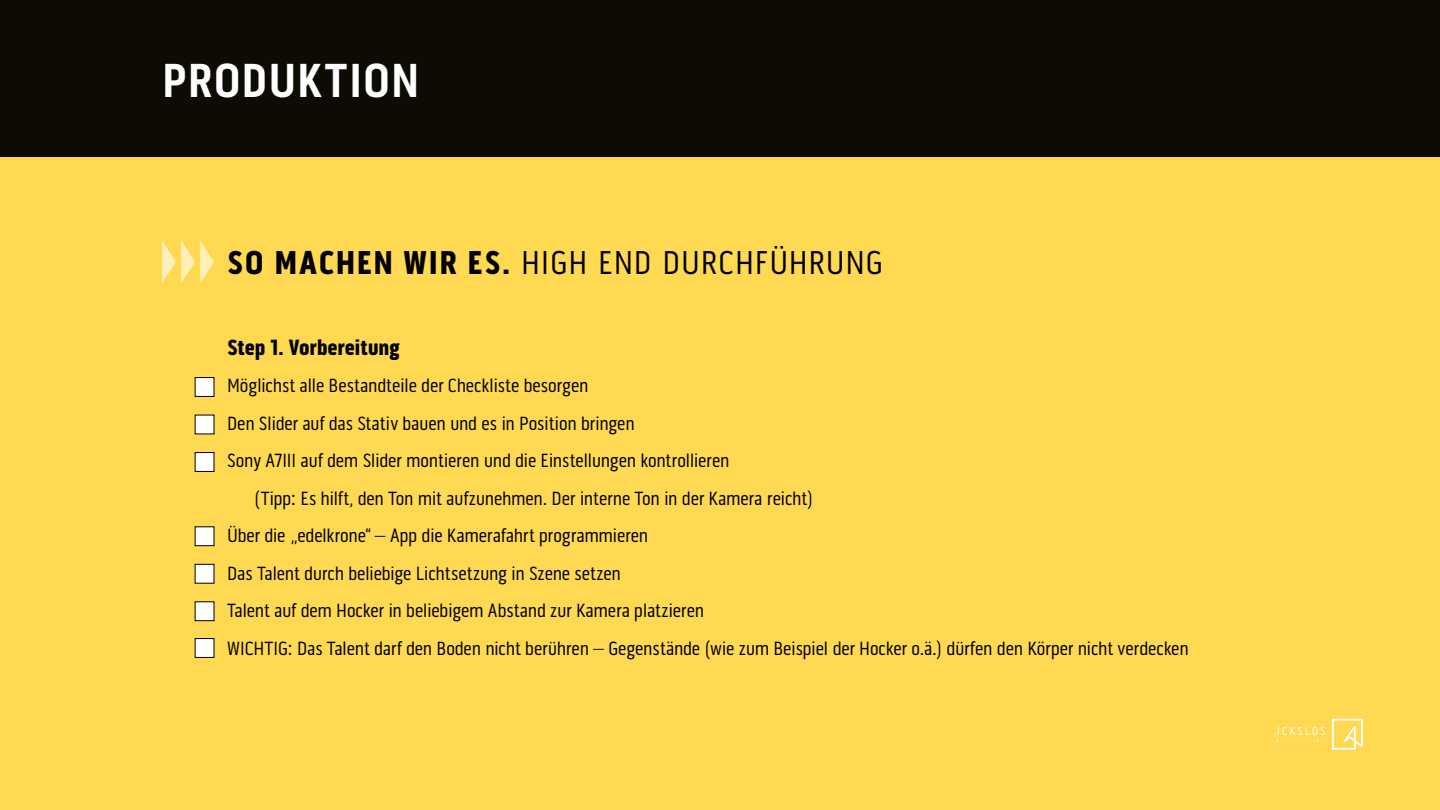
<style>
.page{position:relative;width:1440px;height:810px;background:#ffd951}
.page>*{position:absolute;margin:0;border:0;box-sizing:border-box;transform-origin:0 0}
.t1{font:700 48.75px "Pill Gothic 300 mg";letter-spacing:.02em;color:#fff}
.t2{font:33.75px "Pill Gothic 300 mg";letter-spacing:.02em;color:#000}
.t3{font:900 22.5px "Pill Gothic 300 mg";letter-spacing:-.01em;color:#000}
.t4{font:19.5px "Pill Gothic 300 mg";letter-spacing:-.015em;color:#000}
.s1{font-weight:900}
</style>
<div class="page">
<svg style="left:1332px;top:719px;width:31px;height:31px"></svg>
<svg style="left:1276px;top:727px;width:49px;height:15px"></svg>
<div style="left:0;top:0;width:1440px;height:157px;background:#0d0b04"></div>
<div style="left:195px;top:378px;width:19px;height:18px;background:#fff"></div>
<div style="left:195px;top:377px;width:19px;height:20px;border:1px solid #000"></div>
<div style="left:195px;top:415px;width:19px;height:19px;background:#fff"></div>
<div style="left:195px;top:453px;width:19px;height:18px;background:#fff"></div>
<div style="left:195px;top:452px;width:19px;height:20px;border:1px solid #000"></div>
<div style="left:195px;top:527px;width:19px;height:19px;background:#fff"></div>
<div style="left:195px;top:564px;width:19px;height:19px;background:#fff"></div>
<div style="left:195px;top:602px;width:19px;height:19px;background:#fff"></div>
<div style="left:195px;top:639px;width:19px;height:18px;background:#fff"></div>
<div style="left:195px;top:638px;width:19px;height:20px;border:1px solid #000"></div>
<svg style="left:162px;top:240px;width:52px;height:43px"></svg>
<h1 class="t1" style="left:162px;top:52px;width:259px">PRODUKTION</h1>
<h2 class="t2" style="left:227px;top:243px;width:657px"><span class="s1">SO MACHEN WIR ES.</span> HIGH END DURCHFÜHRUNG</h2>
<p class="t3" style="left:227px;top:333px;width:174px">Step 1. Vorbereitung</p>
<p class="t4" style="left:227px;top:374px;width:363px">Möglichst alle Bestandteile der Checkliste besorgen</p>
<p class="t4" style="left:227px;top:412px;width:409px">Den Slider auf das Stativ bauen und es in Position bringen</p>
<p class="t4" style="left:227px;top:449px;width:504px">Sony A7III auf dem Slider montieren und die Einstellungen kontrollieren</p>
<p class="t4" style="left:254px;top:487px;width:561px">(Tipp: Es hilft, den Ton mit aufzunehmen. Der interne Ton in der Kamera reicht)</p>
<p class="t4" style="left:227px;top:524px;width:423px">Über die „edelkrone“ – App die Kamerafahrt programmieren</p>
<p class="t4" style="left:227px;top:562px;width:395px">Das Talent durch beliebige Lichtsetzung in Szene setzen</p>
<p class="t4" style="left:227px;top:599px;width:479px">Talent auf dem Hocker in beliebigem Abstand zur Kamera platzieren</p>
<p class="t4" style="left:227px;top:637px;width:963px">WICHTIG: Das Talent darf den Boden nicht berühren – Gegenstände (wie zum Beispiel der Hocker o.ä.) dürfen den Körper nicht verdecken</p>
</div>
